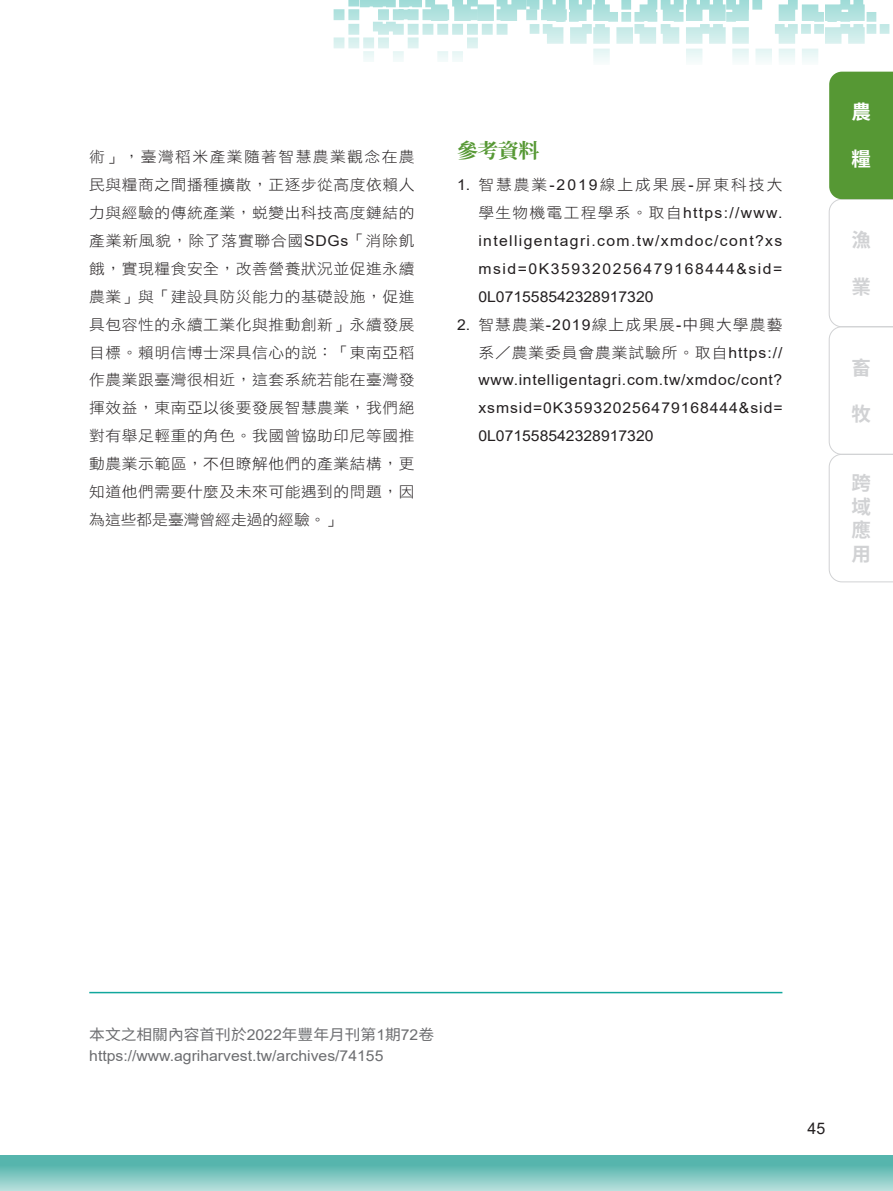
<style>
.page{position:relative;width:893px;height:1191px;background:#fff}
.page>*{position:absolute;margin:0;border:0;box-sizing:border-box;transform-origin:0 0}
.t1{font:700 20.25px "Noto Serif CJ Ktc";color:#569834;scale:1.04 1}
.t2{font:700 19.5px/23.4px "Source Han Sans TWHK";color:#d1d2d4;text-align:justify}
.t3{font:700 19.5px "Source Han Sans TWHK";color:#fff}
.t4{font:15.9px "Arial";color:#231f20}
.t5{font:15px/27.9px "DF Hei Std W3";letter-spacing:.06em;color:#231f20;text-align:justify;scale:1.05 1}
.t6{font:15px/27.9px "Arial";letter-spacing:.06em;color:#231f20;text-align:justify;scale:1.05 1}
.t7{font:15px/27.9px "DF Hei Std W3";letter-spacing:.125em;color:#231f20;text-align:right;scale:1.05 1}
.t8{font:15px "Arial";color:#6c6d70;scale:1.05 1}
.t9{font:15px "Source Han Sans TWHK";color:#6c6d70;scale:1.05 1}
.s1{font-family:"Arial"}
</style>
<div class="page">
<svg style="left:0;top:1155px;width:893px;height:36px;background:#7ac4be"></svg>
<hr style="left:89px;top:991px;width:693px;height:2px;background:#12a79d">
<div style="left:867px;top:24px;width:9px;height:10px;background:#c6e9e7"></div>
<div style="left:880px;top:24px;width:9px;height:10px;background:#c6e9e7"></div>
<div style="left:867px;top:12px;width:9px;height:10px;background:#b5e3e0"></div>
<div style="left:467px;top:37px;width:11px;height:11px;background:#def2f1"></div>
<svg style="left:408px;top:45px;width:11px;height:3px"></svg>
<div style="left:378px;top:37px;width:11px;height:11px;background:#def2f1"></div>
<div style="left:363px;top:37px;width:11px;height:11px;background:#def2f1"></div>
<svg style="left:348px;top:45px;width:11px;height:3px"></svg>
<div style="left:334px;top:37px;width:10px;height:11px;background:#d9f1ef"></div>
<div style="left:452px;top:51px;width:11px;height:11px;background:#edf8f7"></div>
<div style="left:437px;top:51px;width:11px;height:11px;background:#edf8f7"></div>
<div style="left:393px;top:51px;width:11px;height:11px;background:#edf8f7"></div>
<div style="left:363px;top:51px;width:11px;height:11px;background:#edf8f7"></div>
<div style="left:334px;top:9px;width:10px;height:11px;background:#b2e2df"></div>
<div style="left:593px;top:49px;width:17px;height:16px;background:#eef8f8"></div>
<div style="left:686px;top:49px;width:16px;height:16px;background:#eef8f7"></div>
<div style="left:732px;top:49px;width:17px;height:16px;background:#eef8f8"></div>
<div style="left:755px;top:49px;width:17px;height:16px;background:#eef8f7"></div>
<div style="left:779px;top:49px;width:16px;height:16px;background:#eef8f7"></div>
<div style="left:802px;top:49px;width:16px;height:16px;background:#eef8f7"></div>
<svg style="left:848px;top:71px;width:17px;height:1px"></svg>
<svg style="left:348px;top:0;width:517px;height:45px"></svg>
<svg style="left:829px;top:72px;width:64px;height:510px"></svg>
<p class="t5" style="left:89px;top:143px;width:311px">術」，臺灣稻米產業隨著智慧農業觀念在農民與糧商之間播種擴散，正逐步從高度依賴人力與經驗的傳統產業，蛻變出科技高度鏈結的產業新風貌，除了落實聯合國<span class="s1">SDGs</span>「消除飢餓，實現糧食安全，改善營養狀況並促進永續農業」與「建設具防災能力的基礎設施，促進具包容性的永續工業化與推動創新」永續發展目標。賴明信博士深具信心的說：「東南亞稻作農業跟臺灣很相近，這套系統若能在臺灣發揮效益，東南亞以後要發展智慧農業，我們絕對有舉足輕重的角色。我國曾協助印尼等國推動農業示範區，不但瞭解他們的產業結構，更知道他們需要什麼及未來可能遇到的問題，因為這些都是臺灣曾經走過的經驗。」</p>
<h1 class="t1" style="left:457px;top:139px;width:81px">參考資料</h1>
<p class="t7" style="left:457px;top:170px;width:311px"><span class="s1">1.</span> 智慧農業<span class="s1">-2019</span>線上成果展<span class="s1">-</span>屏東科技大學生物機電工程學系。取自<span class="s1">https://www.</span></p>
<p class="t6" style="left:478px;top:226px;width:291px">intelligentagri.com.tw/xmdoc/cont?xs msid=0K359320256479168444&amp;sid= 0L071558542328917320</p>
<p class="t5" style="left:457px;top:310px;width:311px;text-align:right"><span class="s1">2.</span> 智慧農業<span class="s1">-2019</span>線上成果展<span class="s1">-</span>中興大學農藝系／農業委員會農業試驗所。取自<span class="s1">https://</span></p>
<p class="t6" style="left:478px;top:366px;width:291px">www.intelligentagri.com.tw/xmdoc/cont? xsmsid=0K359320256479168444&amp;sid= 0L071558542328917320</p>
<h2 class="t3" style="left:851px;top:101px;width:20px">農</h2>
<h2 class="t3" style="left:851px;top:148px;width:20px">糧</h2>
<h2 class="t2" style="left:851px;top:228px;width:20px">漁</h2>
<h2 class="t2" style="left:851px;top:275px;width:20px">業</h2>
<h2 class="t2" style="left:851px;top:356px;width:20px">畜</h2>
<h2 class="t2" style="left:851px;top:403px;width:21px">牧</h2>
<h2 class="t2" style="left:851px;top:472px;width:21px">跨域應用</h2>
<p class="t9" style="left:89px;top:1026px;width:330px">本文之相關內容首刊於<span class="s1">2022</span>年豐年月刊第<span class="s1">1</span>期<span class="s1">72</span>卷</p>
<p class="t8" style="left:89px;top:1045px;width:282px">https://www.agriharvest.tw/archives/74155</p>
<p class="t4" style="left:808px;top:1117px;width:19px">45</p>
</div>
